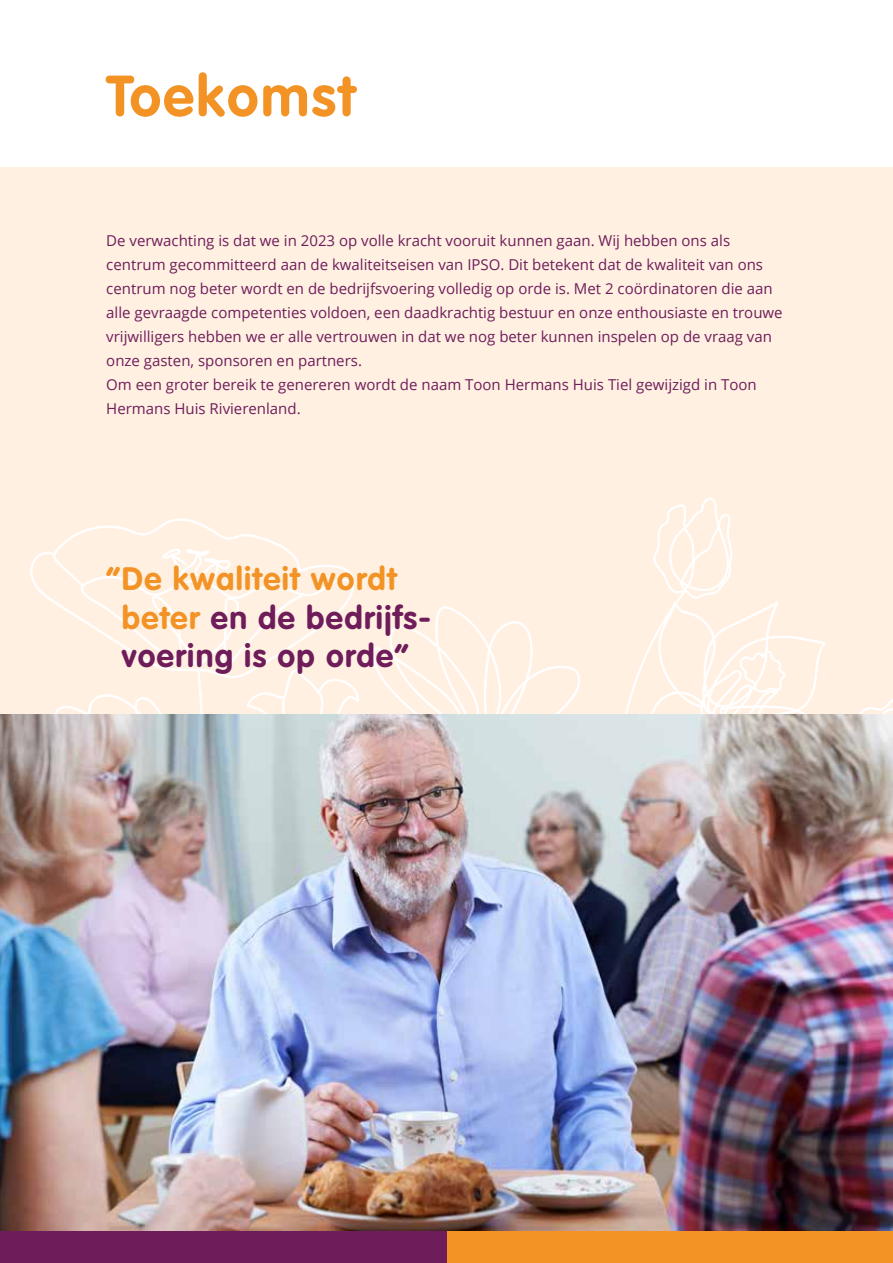
<style>
.page{position:relative;width:893px;height:1263px;background:#fff}
.page>*{position:absolute;margin:0;border:0;box-sizing:border-box;transform-origin:0 0}
.t1{font:700 56.85px "VAG Rounded Std";letter-spacing:.04em;color:#f39325}
.t2{font:700 31.95px/38.4px "VAG Rounded Std";letter-spacing:.04em;color:#6e1d5a}
.t3{font:15px/24px "Open Sans";color:#6e1d5a}
.s1{color:#f39325}
</style>
<div class="page">
<div style="left:0;top:168px;width:893px;height:1095px;background:#fff0e1"></div>
<svg style="left:34px;top:518px;width:325px;height:196px"></svg>
<svg style="left:372px;top:497px;width:521px;height:217px"></svg>
<div style="left:446px;top:1230px;width:447px;height:33px;background:#f39325"></div>
<div style="left:0;top:1230px;width:446px;height:33px;background:#6e1d5a"></div>
<img style="left:0;top:714px;width:893px;height:516px">
<h1 class="t1" style="left:106px;top:72px;width:250px">Toekomst</h1>
<p class="t3" style="left:106px;top:230px;width:678px">De verwachting is dat we in 2023 op volle kracht vooruit kunnen gaan. Wij hebben ons als centrum gecommitteerd aan de kwaliteitseisen van IPSO. Dit betekent dat de kwaliteit van ons centrum nog beter wordt en de bedrijfsvoering volledig op orde is. Met 2 coördinatoren die aan alle gevraagde competenties voldoen, een daadkrachtig bestuur en onze enthousiaste en trouwe vrijwilligers hebben we er alle vertrouwen in dat we nog beter kunnen inspelen op de vraag van onze gasten, sponsoren en partners.<br>Om een groter bereik te genereren wordt de naam Toon Hermans Huis Tiel gewijzigd in Toon Hermans Huis Rivierenland.</p>
<h2 class="t2" style="left:122px;top:562px;width:311px;text-indent:-15px"><span class="s1">“ De kwaliteit wordt beter</span> en de bedrijfs&shy;voering is op orde”</h2>
</div>
